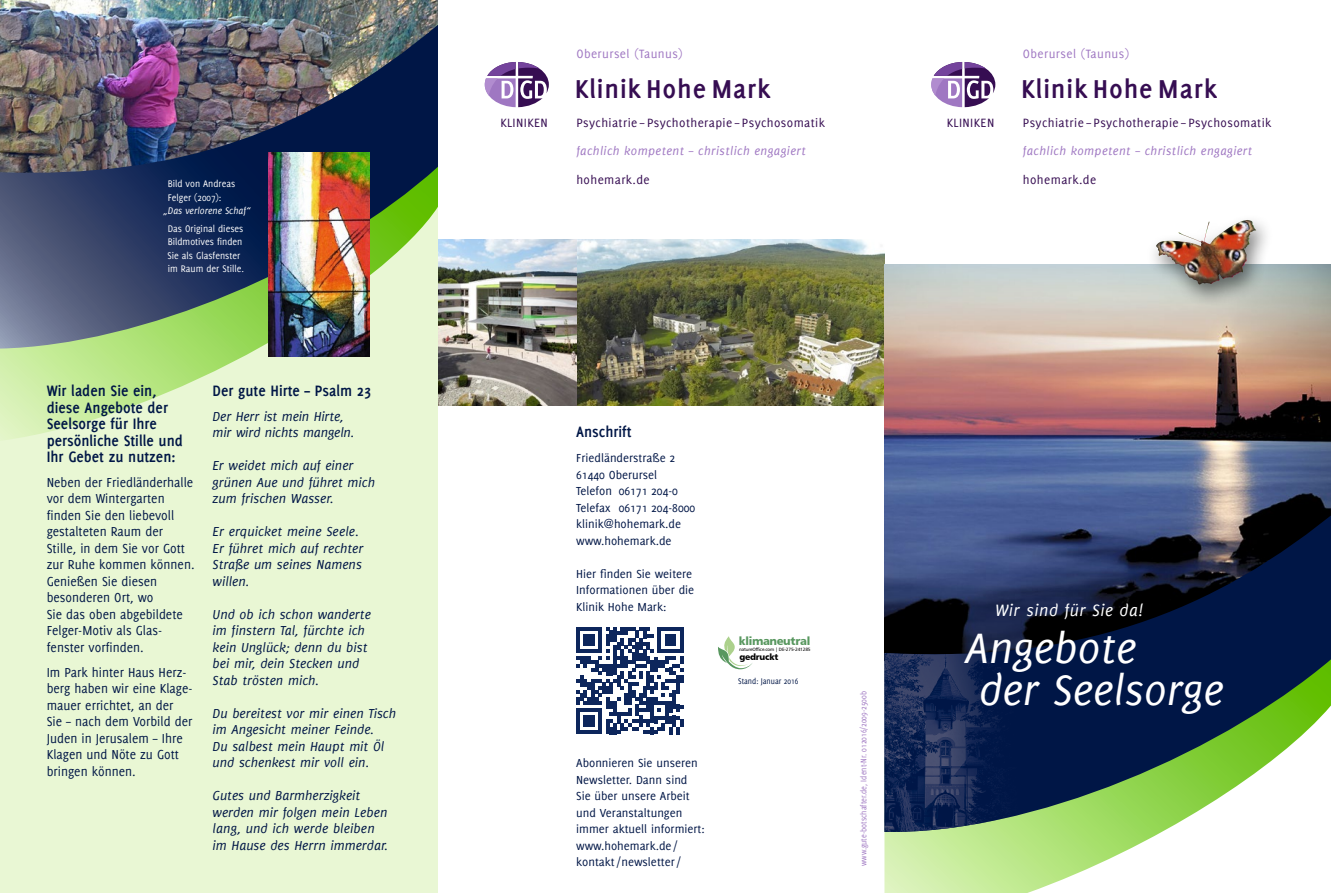
<style>
.page{position:relative;width:1331px;height:893px;background:#fff}
.page>*{position:absolute;margin:0;border:0;box-sizing:border-box;transform-origin:0 0}
.t1{font:italic 46.5px/42px "Delicious";color:#fff}
.t2{font:700 28.35px "Delicious";letter-spacing:.03em;color:#360d52}
.t3{font:italic 18px "Delicious";letter-spacing:.03em;color:#fff}
.t4{font:700 16.5px/16.5px "Delicious";color:#001646;scale:.95 1}
.t5{font:italic 14.25px/16.5px "Delicious";color:#001646}
.t6{font:14.25px/16.5px "Delicious";color:#001646;scale:.95 1}
.t7{font:13.2px "Delicious";letter-spacing:.03em;color:#360d52}
.t8{font:13.2px "Delicious";letter-spacing:.03em;color:#9f77c2}
.t9{font:italic 13.05px "Delicious";letter-spacing:.03em;color:#9f77c2}
.t10{font:12.75px/16.5px "Delicious";color:#001646}
.t11{font:11.4px "Humanist 777 BT Black B";letter-spacing:-.03em;color:#58975f}
.t12{font:10.5px/13.5px "Delicious";color:#fff;scale:.95 1}
.t13{font:italic 10.5px "Delicious";color:#fff;scale:.95 1}
.t14{font:9px "Delicious";color:#9f77c2;scale:.9 1}
.t15{font:9px "Delicious";color:#001646;scale:.9 1}
.t16{font:8.85px "Humanist 777 BT Black B";letter-spacing:-.03em;color:#000}
.t17{font:4.65px "Humanist 777 BT Roman B";letter-spacing:-.03em;color:#000}
</style>
<div class="page">
<div style="left:0;top:0;width:438px;height:893px;background:#e9f7d4"></div>
<img style="left:0;top:0;width:438px;height:25px">
<svg style="left:0;top:349px;width:269px;height:91px"></svg>
<img style="left:0;top:25px;width:438px;height:324px">
<img style="left:269px;top:153px;width:101px;height:204px">
<img style="left:438px;top:239px;width:446px;height:166px">
<img style="left:884px;top:264px;width:447px;height:241px">
<div style="left:1146px;top:213px;width:129px;height:95px;background:#000;opacity:.5"></div>
<img style="left:1156px;top:221px;width:99px;height:64px">
<svg style="left:884px;top:835px;width:272px;height:58px"></svg>
<svg style="left:884px;top:505px;width:447px;height:330px;background:#394f5b"></svg>
<img style="left:884px;top:628px;width:138px;height:207px">
<svg style="left:576px;top:627px;width:107px;height:107px"></svg>
<svg style="left:485px;top:62px;width:64px;height:45px"></svg>
<svg style="left:931px;top:62px;width:64px;height:45px"></svg>
<svg style="left:718px;top:636px;width:34px;height:33px"></svg>
<p class="t12" style="left:168px;top:177px;width:72px">Bild von Andreas<br>Felger (2007):</p>
<p class="t13" style="left:163px;top:205px;width:93px">„Das verlorene Schaf“</p>
<p class="t12" style="left:168px;top:222px;width:82px">Das Original dieses<br>Bildmotives finden<br>Sie als Glasfenster im Raum der Stille.</p>
<p class="t4" style="left:47px;top:382px;width:145px">Wir laden Sie ein, diese Angebote der<br>Seelsorge für Ihre persönliche Stille und<br>Ihr Gebet zu nutzen:</p>
<p class="t6" style="left:47px;top:474px;width:157px">Neben der Friedländerhalle vor dem Wintergarten finden Sie den liebevoll gestalteten Raum der<br>Stille, in dem Sie vor Gott zur Ruhe kommen können.<br>Genießen Sie diesen besonderen Ort, wo<br>Sie das oben abgebildete<br>Felger-Motiv als Glas&shy;fenster vorfinden.</p>
<p class="t6" style="left:47px;top:663px;width:155px">Im Park hinter Haus Herz&shy;berg haben wir eine Klage&shy;mauer errichtet, an der<br>Sie – nach dem Vorbild der<br>Juden in Jerusalem – Ihre<br>Klagen und Nöte zu Gott bringen können.</p>
<p class="t4" style="left:213px;top:382px;width:168px">Der gute Hirte – Psalm 23</p>
<p class="t5" style="left:213px;top:408px;width:143px">Der Herr ist mein Hirte, mir wird nichts mangeln.</p>
<p class="t5" style="left:213px;top:457px;width:164px">Er weidet mich auf einer grünen Aue und führet mich zum frischen Wasser.</p>
<p class="t5" style="left:213px;top:523px;width:152px">Er erquicket meine Seele.<br>Er führet mich auf rechter<br>Straße um seines Namens willen.</p>
<p class="t5" style="left:213px;top:606px;width:160px">Und ob ich schon wanderte im finstern Tal, fürchte ich kein Unglück; denn du bist bei mir, dein Stecken und<br>Stab trösten mich.</p>
<p class="t5" style="left:213px;top:705px;width:185px">Du bereitest vor mir einen Tisch im Angesicht meiner Feinde.<br>Du salbest mein Haupt mit Öl und schenkest mir voll ein.</p>
<p class="t5" style="left:213px;top:787px;width:177px">Gutes und Barmherzigkeit werden mir folgen mein Leben lang, und ich werde bleiben im Hause des Herrn immerdar.</p>
<p class="t8" style="left:576px;top:47px;width:108px">Oberursel (Taunus)</p>
<h2 class="t2" style="left:575px;top:73px;width:197px">Klinik Hohe Mark</h2>
<p class="t8" style="left:1023px;top:47px;width:108px">Oberursel (Taunus)</p>
<h2 class="t2" style="left:1021px;top:73px;width:197px">Klinik Hohe Mark</h2>
<p class="t7" style="left:500px;top:115px;width:49px">KLINIKEN</p>
<p class="t7" style="left:576px;top:115px;width:250px">Psychiatrie – Psychotherapie – Psychosomatik</p>
<p class="t7" style="left:947px;top:115px;width:49px">KLINIKEN</p>
<p class="t7" style="left:1023px;top:115px;width:250px">Psychiatrie – Psychotherapie – Psychosomatik</p>
<p class="t9" style="left:576px;top:143px;width:231px">fachlich kompetent – christlich engagiert</p>
<p class="t7" style="left:576px;top:172px;width:75px">hohemark.de</p>
<p class="t9" style="left:1023px;top:143px;width:231px">fachlich kompetent – christlich engagiert</p>
<p class="t7" style="left:1023px;top:172px;width:75px">hohemark.de</p>
<p class="t4" style="left:576px;top:423px;width:60px">Anschrift</p>
<p class="t10" style="left:576px;top:449px;width:121px">Friedländerstraße 2<br>61440 Oberursel<br>Telefon 06171 204-0<br>Telefax 06171 204-8000 klinik@hohemark.de www.hohemark.de</p>
<p class="t10" style="left:576px;top:565px;width:120px">Hier finden Sie weitere<br>Informationen über die<br>Klinik Hohe Mark:</p>
<p class="t10" style="left:576px;top:755px;width:130px">Abonnieren Sie unseren<br>Newsletter. Dann sind<br>Sie über unsere Arbeit und Veranstaltungen immer aktuell informiert: www.hohemark.de / kontakt/newsletter/</p>
<p class="t11" style="left:739px;top:634px;width:73px">klimaneutral</p>
<p class="t17" style="left:739px;top:646px;width:73px">natureOffice.com | DE-275-241285</p>
<p class="t16" style="left:739px;top:651px;width:40px">gedruckt</p>
<p class="t15" style="left:738px;top:676px;width:68px">Stand: Januar 2016</p>
<p class="t14" style="left:858px;top:866px;width:196px;rotate:-90deg">www.gute-botschafter.de, Ident-Nr. 012016/2009-2500b</p>
<p class="t3" style="left:995px;top:600px;width:150px">Wir sind für Sie da!</p>
<h1 class="t1" style="left:965px;top:626px;width:260px">Angebote<br>der Seelsorge</h1>
</div>
